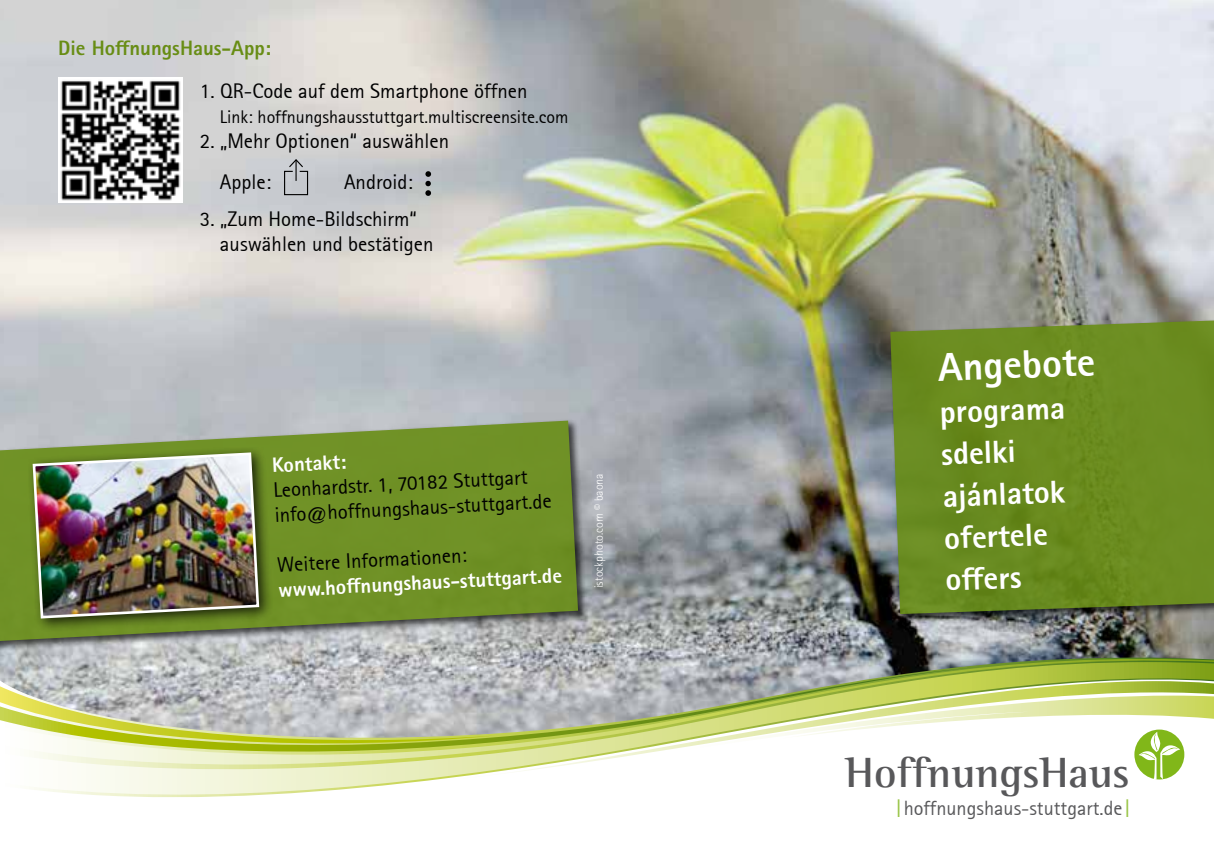
<style>
.page{position:relative;width:1214px;height:862px;background:#fff}
.page>*{position:absolute;margin:0;border:0;box-sizing:border-box;transform-origin:0 0}
.t1{font:52px "Times New Roman";color:#000}
.t2{font:700 43.4px "Agfa Rotis Semi Serif";color:#58585a}
.t3{font:800 40px "Rotis Sans Serif Pro";color:#fff}
.t4{font:800 32px/42px "Rotis Sans Serif Pro";color:#fff}
.t5{font:20.8px/25px "Agfa Rotis Sans Serif";color:#000}
.t6{font:800 20.8px "Rotis Sans Serif Pro";color:#fff}
.t7{font:800 20.8px "Rotis Sans Serif Pro";color:#688d15}
.t8{font:20.2px "Agfa Rotis Sans Serif";color:#58585a}
.t9{font:18px "Agfa Rotis Sans Serif";color:#000}
.t10{font:300 12px "Rotis Sans Serif Std";color:#fff}
.s1{font-size:25.2px;color:#9ac547}
</style>
<div class="page">
<img style="left:0;top:0;width:1213px;height:650px">
<svg style="left:0;top:651px;width:1213px;height:11px"></svg>
<svg style="left:0;top:662px;width:1213px;height:135px"></svg>
<svg style="left:456px;top:680px;width:757px;height:99px"></svg>
<svg style="left:667px;top:695px;width:546px;height:86px"></svg>
<div style="left:888px;top:317px;width:325px;height:307px;background:#000;opacity:.75"></div>
<svg style="left:890px;top:319px;width:323px;height:295px;fill:#6b8c20"></svg>
<div style="left:0;top:418px;width:588px;height:235px;background:#000;opacity:.75"></div>
<svg style="left:0;top:420px;width:578px;height:223px;fill:#709126"></svg>
<img style="left:58px;top:78px;width:125px;height:125px">
<svg style="left:283px;top:158px;width:25px;height:38px"></svg>
<div style="left:26px;top:446px;width:247px;height:186px;background:#000;opacity:.75"></div>
<img style="left:31px;top:451px;width:229px;height:169px">
<p class="t7" style="left:58px;top:35px;width:214px">Die HoffnungsHaus-App:</p>
<p class="t5" style="left:200px;top:78px;width:329px">1. QR-Code auf dem Smartphone öffnen</p>
<p class="t9" style="left:220px;top:106px;width:350px">Link: hoffnungshausstuttgart.multiscreensite.com</p>
<p class="t5" style="left:220px;top:120px;width:231px;line-height:41px;text-indent:-20px">2. „Mehr Optionen“ auswählen<br>Apple:</p>
<h1 class="t1" style="left:421px;top:141px;width:16px">:<sup>.</sup></h1>
<p class="t5" style="left:344px;top:169px;width:70px">Android:</p>
<p class="t5" style="left:220px;top:206px;width:215px;text-indent:-20px">3. „Zum Home-Bildschirm“ auswählen und bestätigen</p>
<p class="t6" style="left:271px;top:452px;width:76px;rotate:-3deg">Kontakt:</p>
<p class="t5" style="left:273px;top:477px;width:279px;rotate:-3deg">Leonhardstr. 1, 70182 Stuttgart info@hoffnungshaus-stuttgart.de</p>
<p class="t5" style="left:276px;top:552px;width:191px;rotate:-3deg">Weitere Informationen:</p>
<p class="t6" style="left:278px;top:577px;width:285px;rotate:-3deg">www.hoff nungshaus-stuttgart.de</p>
<p class="t10" style="left:592px;top:588px;width:117px;rotate:-90deg">istockphoto.com © baona</p>
<h3 class="t3" style="left:937px;top:342px;width:159px;rotate:-2deg">Angebote</h3>
<h3 class="t4" style="left:938px;top:391px;width:127px;rotate:-2deg">programa sdelki ajánlatok ofertele off ers</h3>
<h2 class="t2" style="left:845px;top:747px;width:286px">HoffnungsHaus</h2>
<p class="t8" style="left:896px;top:796px;width:235px"><span class="s1">I</span>hoffnungshaus-stuttgart.de <span class="s1">I</span></p>
</div>
